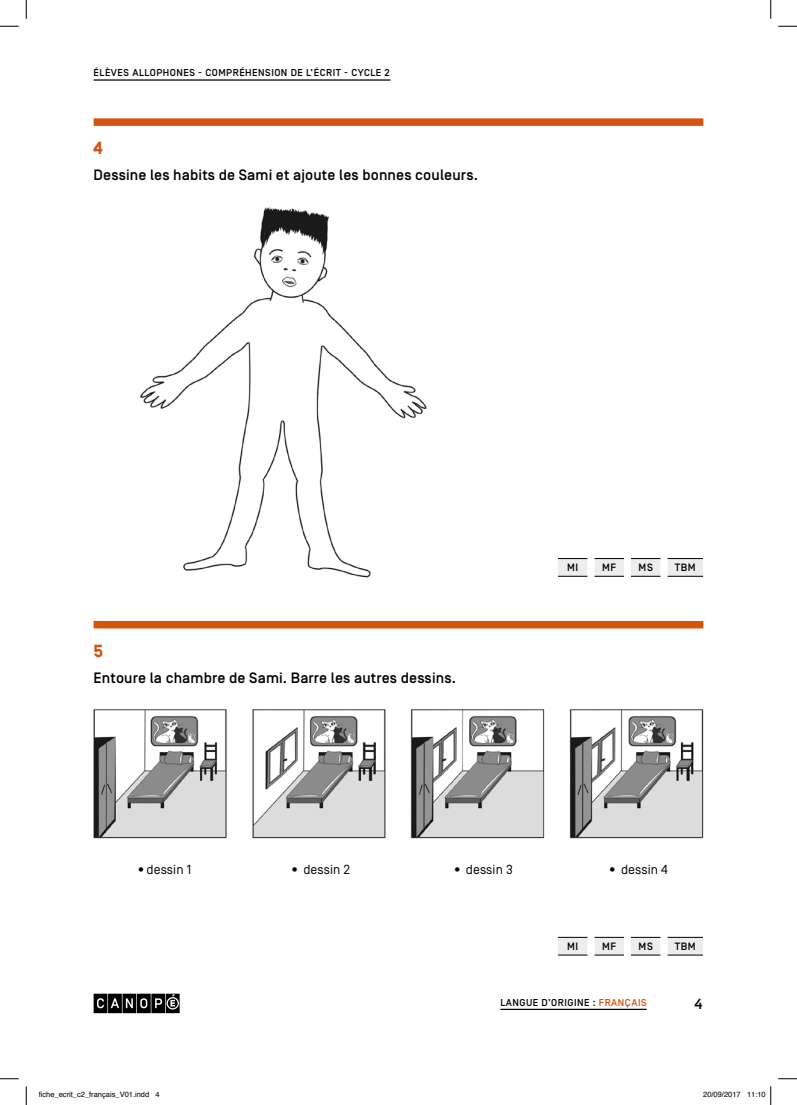
<style>
.page{position:relative;width:797px;height:1105px;background:#fff}
.page>*{position:absolute;margin:0;border:0;box-sizing:border-box;transform-origin:0 0}
.t1{font:700 17.5px "Simplon BP";color:#d3530f}
.t2{font:500 15px "Simplon BP";letter-spacing:.01em;color:#000}
.t3{font:500 15px "Simplon BP Mono";color:#000}
.t4{font:13.12px "Simplon BP Regular";letter-spacing:.01em;color:#000}
.t5{font:500 10.62px "Simplon BP";letter-spacing:.05em;color:#000}
.t6{font:500 10px "Simplon BP";letter-spacing:.05em;color:#000}
.t7{font:7.5px "Helvetica";color:#000}
.s1{color:#d3530f}
</style>
<div class="page">
<hr style="left:94px;top:79px;width:296px;height:2px;background:#000">
<svg style="left:94px;top:994px;width:86px;height:19px;background:#303030"></svg>
<hr style="left:500px;top:1009px;width:146px;height:1px;background:#000">
<div style="left:94px;top:118px;width:609px;height:8px;background:#d3530f"></div>
<div style="left:94px;top:621px;width:609px;height:7px;background:#d3530f"></div>
<svg style="left:558px;top:558px;width:145px;height:19px"></svg>
<hr style="left:667px;top:576px;width:36px;height:1px;background:#000">
<svg style="left:558px;top:937px;width:145px;height:19px"></svg>
<hr style="left:667px;top:955px;width:36px;height:1px;background:#000">
<img style="left:140px;top:206px;width:287px;height:372px">
<img style="left:94px;top:709px;width:609px;height:130px">
<svg style="left:0;top:25px;width:19px;height:2px"></svg>
<svg style="left:778px;top:25px;width:19px;height:2px"></svg>
<svg style="left:0;top:1078px;width:19px;height:1px"></svg>
<svg style="left:778px;top:1078px;width:19px;height:1px"></svg>
<svg style="left:25px;top:0;width:2px;height:19px"></svg>
<svg style="left:25px;top:1086px;width:2px;height:19px"></svg>
<svg style="left:770px;top:0;width:1px;height:19px"></svg>
<svg style="left:770px;top:1086px;width:1px;height:19px"></svg>
<p class="t6" style="left:94px;top:67px;width:298px">ÉLÈVES ALLOPHONES - COMPRÉHENSION DE L’ÉCRIT - CYCLE 2</p>
<p class="t1" style="left:94px;top:138px;width:11px">4</p>
<p class="t2" style="left:94px;top:166px;width:386px">Dessine les habits de Sami et ajoute les bonnes couleurs.</p>
<p class="t1" style="left:94px;top:640px;width:11px">5</p>
<p class="t2" style="left:94px;top:669px;width:364px">Entoure la chambre de Sami. Barre les autres dessins.</p>
<p class="t5" style="left:567px;top:562px;width:13px">MI</p>
<p class="t5" style="left:602px;top:562px;width:16px">MF</p>
<p class="t5" style="left:638px;top:562px;width:16px">MS</p>
<p class="t5" style="left:674px;top:562px;width:22px">TBM</p>
<p class="t4" style="left:136px;top:862px;width:57px">•dessin 1</p>
<p class="t4" style="left:289px;top:862px;width:62px">• dessin 2</p>
<p class="t4" style="left:452px;top:862px;width:62px">• dessin 3</p>
<p class="t4" style="left:607px;top:862px;width:62px">• dessin 4</p>
<p class="t5" style="left:567px;top:940px;width:13px">MI</p>
<p class="t5" style="left:602px;top:940px;width:16px">MF</p>
<p class="t5" style="left:638px;top:940px;width:16px">MS</p>
<p class="t5" style="left:674px;top:940px;width:22px">TBM</p>
<p class="t6" style="left:500px;top:996px;width:148px">LANGUE D’ORIGINE : <span class="s1">FRANÇAIS</span></p>
<p class="t3" style="left:694px;top:994px;width:11px">4</p>
<p class="t7" style="left:39px;top:1089px;width:122px">fiche_ecrit_c2_français_V01.indd 4</p>
<p class="t7" style="left:703px;top:1089px;width:64px">20/09/2017 11:10</p>
</div>
